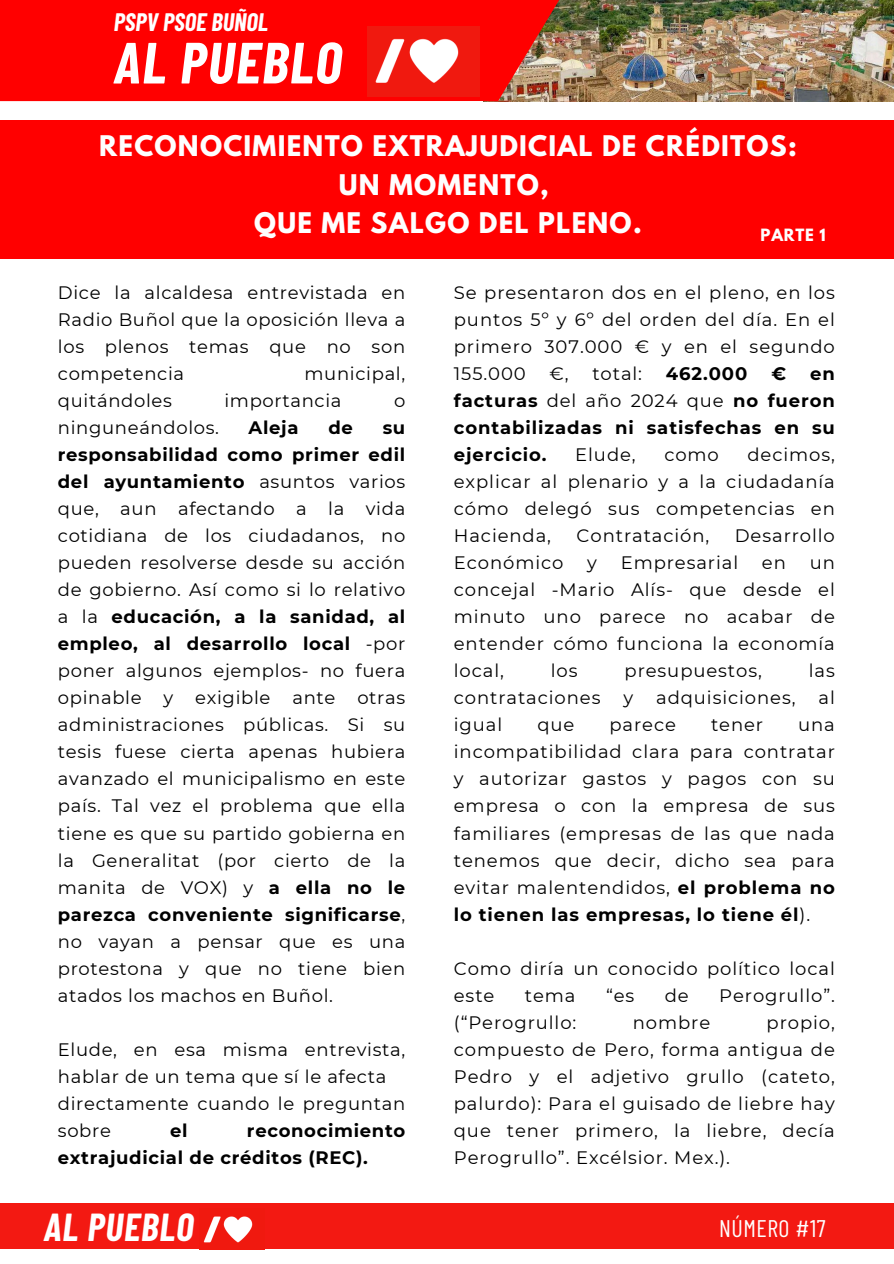
<style>
.page{position:relative;width:894px;height:1264px;background:#fff}
.page>*{position:absolute;margin:0;border:0;box-sizing:border-box;transform-origin:0 0}
.t1{font:italic 700 58.05px "Barlow Condensed";letter-spacing:.025em;color:#fff}
.t2{font:italic 700 38.1px "Barlow Condensed";letter-spacing:.025em;color:#fff}
.t3{font:700 25.2px/38.8px "League Spartan";letter-spacing:.05em;color:#fefefe;text-align:center}
.t4{font:italic 700 24.75px "Barlow Condensed";color:#fff}
.t5{font:24px "Barlow Condensed";letter-spacing:.02em;color:#fff}
.t6{font:18px/27px "Montserrat";letter-spacing:.05em;color:#000;text-align:justify}
.t7{font:700 18px/27px "Montserrat";letter-spacing:.05em;color:#000}
.t8{font:700 15px "League Spartan";letter-spacing:.05em;color:#fefefe}
.s1{font-weight:700}
.s2{font-weight:400}
</style>
<div class="page">
<div style="left:0;top:120px;width:893px;height:139px;background:#f00"></div>
<img style="left:483px;top:0;width:410px;height:102px">
<svg style="left:0;top:0;width:559px;height:101px;background:#f70a08"></svg>
<div style="left:0;top:0;width:110px;height:85px;background:#f00"></div>
<img style="left:367px;top:26px;width:112px;height:70px">
<div style="left:0;top:1203px;width:893px;height:46px;background:#f31912"></div>
<img style="left:203px;top:1216px;width:50px;height:27px">
<h3 class="t4" style="left:114px;top:6px;width:156px">PSPV PSOE BUÑOL</h3>
<h1 class="t1" style="left:114px;top:25px;width:229px">AL PUEBLO</h1>
<h3 class="t3" style="left:99px;top:129px;width:699px">RECONOCIMIENTO EXTRAJUDICIAL DE CRÉDITOS:<br>UN MOMENTO,<br>QUE ME SALGO DEL PLENO.</h3>
<h5 class="t8" style="left:760px;top:228px;width:66px">PARTE 1</h5>
<p class="t6" style="left:58px;top:279px;width:349px">Dice la alcaldesa entrevistada en Radio Buñol que la oposición lleva a los plenos temas que no son competencia</p>
<p class="t6" style="left:304px;top:360px;width:102px">municipal,</p>
<p class="t6" style="left:58px;top:387px;width:115px">quitándoles</p>
<p class="t6" style="left:224px;top:387px;width:119px">importancia</p>
<p class="t6" style="left:394px;top:387px;width:13px">o</p>
<p class="t6" style="left:58px;top:414px;width:163px">ninguneándolos.</p>
<p class="t7" style="left:248px;top:414px;width:51px">Aleja</p>
<p class="t7" style="left:328px;top:414px;width:26px">de</p>
<p class="t6" style="left:58px;top:414px;width:349px;text-indent:325px"><span class="s1">su responsabilidad como primer edil del ayuntamiento</span> asuntos varios que, aun afectando a la vida cotidiana de los ciudadanos, no pueden resolverse desde su acción de gobierno. Así como si lo relativo a la <span class="s1">educación, a la sanidad, al empleo, al desarrollo local</span> -por poner algunos ejemplos- no fuera opinable y exigible ante otras administraciones públicas. Si su tesis fuese cierta apenas hubiera avanzado el municipalismo en este país. Tal vez el problema que ella tiene es que su partido gobierna en la Generalitat (por cierto de la manita de VOX) y <span class="s1">a ella no le parezca conveniente significarse</span>, no vayan a pensar que es una protestona y que no tiene bien atados los machos en Buñol.</p>
<h5 class="t6" style="left:58px;top:1035px;width:349px;text-align:left">Elude, en esa misma entrevista, hablar de un tema que sí le afecta directamente cuando le preguntan sobre</h5>
<h5 class="t7" style="left:58px;top:1116px;width:349px;text-indent:189px">reconocimiento extrajudicial de créditos (REC).</h5>
<h5 class="t7" style="left:170px;top:1116px;width:19px">el</h5>
<h5 class="t6" style="left:453px;top:279px;width:382px">Se presentaron dos en el pleno, en los puntos 5º y 6º del orden del día. En el primero 307.000 € y en el segundo 155.000</h5>
<h5 class="t6" style="left:549px;top:360px;width:21px">€,</h5>
<h5 class="t6" style="left:592px;top:360px;width:51px">total:</h5>
<h5 class="t7" style="left:665px;top:360px;width:83px">462.000</h5>
<h5 class="t7" style="left:771px;top:360px;width:16px">€</h5>
<h5 class="t7" style="left:453px;top:360px;width:382px;text-align:justify;text-indent:356px">en facturas <span class="s2">del año 2024 que</span> no fueron contabilizadas ni satisfechas en su ejercicio.</h5>
<h5 class="t6" style="left:453px;top:441px;width:382px;text-indent:293px">decimos, explicar al plenario y a la ciudadanía cómo delegó sus competencias en Hacienda,</h5>
<h5 class="t6" style="left:575px;top:441px;width:62px">Elude,</h5>
<h5 class="t6" style="left:664px;top:441px;width:56px">como</h5>
<h5 class="t6" style="left:576px;top:522px;width:134px">Contratación,</h5>
<h5 class="t6" style="left:734px;top:522px;width:101px">Desarrollo</h5>
<h5 class="t6" style="left:453px;top:549px;width:111px">Económico</h5>
<h5 class="t6" style="left:587px;top:549px;width:11px">y</h5>
<h5 class="t6" style="left:620px;top:549px;width:119px">Empresarial</h5>
<h5 class="t6" style="left:761px;top:549px;width:25px">en</h5>
<h5 class="t6" style="left:453px;top:549px;width:382px;text-indent:356px">un concejal -Mario Alís- que desde el minuto uno parece no acabar de entender cómo funciona la economía local,</h5>
<h5 class="t6" style="left:550px;top:657px;width:28px">los</h5>
<h5 class="t6" style="left:624px;top:657px;width:139px">presupuestos,</h5>
<h5 class="t6" style="left:808px;top:657px;width:28px">las</h5>
<h5 class="t6" style="left:453px;top:684px;width:148px">contrataciones</h5>
<h5 class="t6" style="left:623px;top:684px;width:11px">y</h5>
<h5 class="t6" style="left:656px;top:684px;width:141px">adquisiciones,</h5>
<h5 class="t6" style="left:818px;top:684px;width:18px">al</h5>
<h5 class="t6" style="left:453px;top:711px;width:50px">igual</h5>
<h5 class="t6" style="left:537px;top:711px;width:39px">que</h5>
<h5 class="t6" style="left:609px;top:711px;width:68px">parece</h5>
<h5 class="t6" style="left:710px;top:711px;width:54px">tener</h5>
<h5 class="t6" style="left:453px;top:711px;width:382px;text-indent:344px">una incompatibilidad clara para contratar y autorizar gastos y pagos con su empresa o con la empresa de sus familiares (empresas de las que nada tenemos que decir, dicho sea para evitar malentendidos, <span class="s1">el problema no lo tienen las empresas, lo tiene él</span>).</h5>
<h5 class="t6" style="left:453px;top:954px;width:382px">Como diría un conocido político local este</h5>
<h5 class="t6" style="left:524px;top:981px;width:52px">tema</h5>
<h5 class="t6" style="left:605px;top:981px;width:30px">“es</h5>
<h5 class="t6" style="left:664px;top:981px;width:25px">de</h5>
<h5 class="t6" style="left:719px;top:981px;width:117px">Perogrullo”.</h5>
<h5 class="t6" style="left:453px;top:1008px;width:124px">(“Perogrullo:</h5>
<h5 class="t6" style="left:632px;top:1008px;width:79px">nombre</h5>
<h5 class="t6" style="left:453px;top:1008px;width:382px;text-indent:312px">propio, compuesto de Pero, forma antigua de Pedro y el adjetivo grullo (cateto, palurdo): Para el guisado de liebre hay que tener primero, la liebre, decía Perogrullo”. Excélsior. Mex.).</h5>
<p class="t2" style="left:44px;top:1203px;width:151px">AL PUEBLO</p>
<p class="t5" style="left:719px;top:1213px;width:108px">NÚMERO #17</p>
</div>
